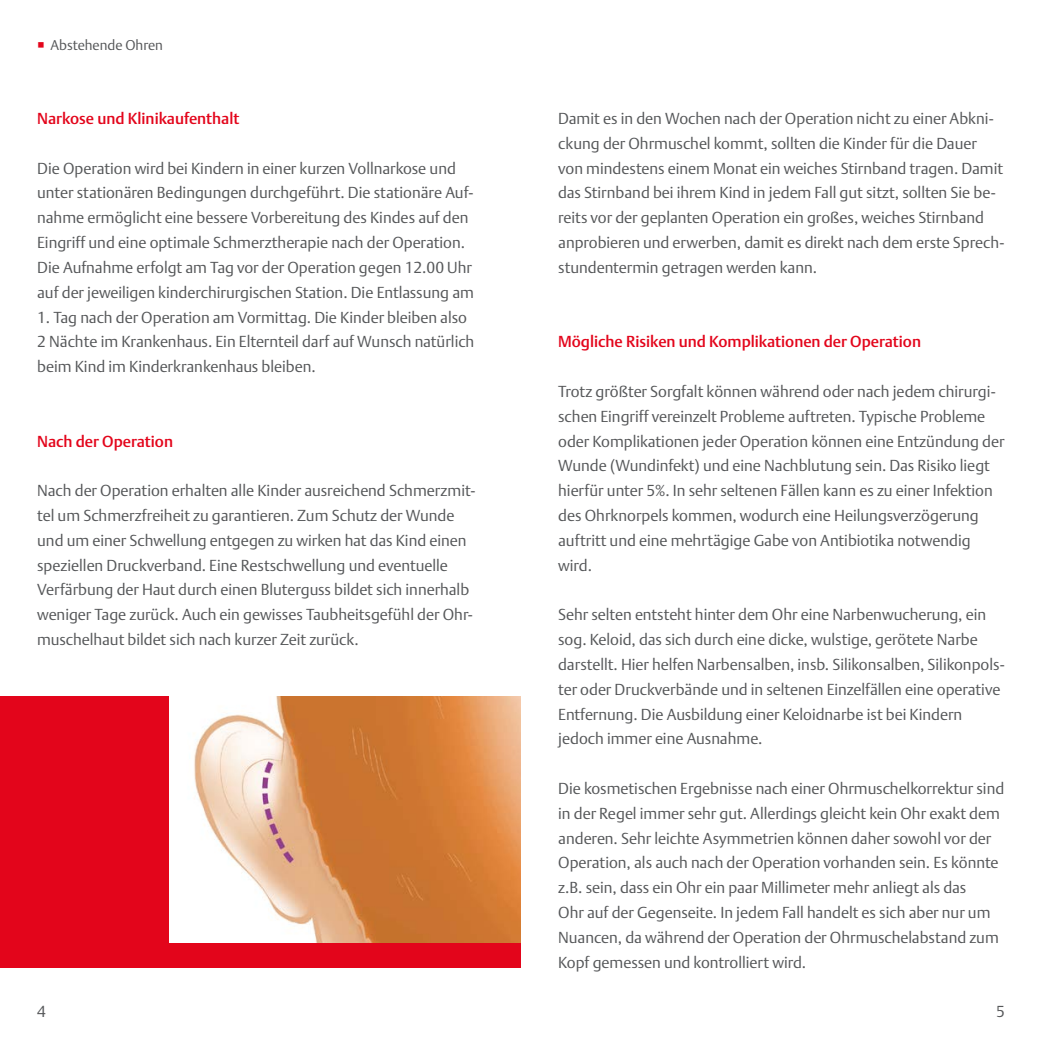
<style>
.page{position:relative;width:1042px;height:1042px;background:#fff}
.page>*{position:absolute;margin:0;border:0;box-sizing:border-box;transform-origin:0 0}
.t1{font:300 15.75px/24.8px "DTL Argo T";color:#555759}
.t2{font:500 15.75px "DTL Argo T";color:#e3051b}
.t3{font:300 14px "DTL Argo T";color:#555759}
.s1{color:#e3051b}
</style>
<div class="page">
<div style="left:0;top:694px;width:521px;height:273px;background:#e3051b"></div>
<img style="left:169px;top:695px;width:352px;height:248px">
<div style="left:0;top:670px;width:521px;height:25px;background:#fff"></div>
<p class="t3" style="left:37px;top:36px;width:127px"><span class="s1">○</span> Abstehende Ohren</p>
<p class="t2" style="left:37px;top:109px;width:204px">Narkose und Klinikaufenthalt</p>
<p class="t1" style="left:37px;top:155px;width:438px">Die Operation wird bei Kindern in einer kurzen Vollnarkose und unter stationären Bedingungen durchgeführt. Die stationäre Auf&shy;nahme ermöglicht eine bessere Vorbereitung des Kindes auf den Eingriff und eine optimale Schmerztherapie nach der Operation.<br>Die Aufnahme erfolgt am Tag vor der Operation gegen 12.00 Uhr auf der jeweiligen kinderchirurgischen Station. Die Entlassung am</p>
<p class="t1" style="left:37px;top:304px;width:439px">1. Tag nach der Operation am Vormittag. Die Kinder bleiben also<br>2 Nächte im Krankenhaus. Ein Elternteil darf auf Wunsch natürlich beim Kind im Kinderkrankenhaus bleiben.</p>
<p class="t2" style="left:37px;top:432px;width:137px">Nach der Operation</p>
<p class="t1" style="left:37px;top:478px;width:440px">Nach der Operation erhalten alle Kinder ausreichend Schmerzmit&shy;tel um Schmerzfreiheit zu garantieren. Zum Schutz der Wunde und um einer Schwellung entgegen zu wirken hat das Kind einen speziellen Druckverband. Eine Restschwellung und eventuelle Verfärbung der Haut durch einen Bluterguss bildet sich innerhalb weniger Tage zurück. Auch ein gewisses Taubheitsgefühl der Ohr&shy;muschelhaut bildet sich nach kurzer Zeit zurück.</p>
<p class="t1" style="left:37px;top:999px;width:10px">4</p>
<p class="t1" style="left:558px;top:106px;width:448px">Damit es in den Wochen nach der Operation nicht zu einer Abkni&shy;ckung der Ohrmuschel kommt, sollten die Kinder für die Dauer von mindestens einem Monat ein weiches Stirnband tragen. Damit das Stirnband bei ihrem Kind in jedem Fall gut sitzt, sollten Sie be&shy;reits vor der geplanten Operation ein großes, weiches Stirnband anprobieren und erwerben, damit es direkt nach dem erste Sprech&shy;stundentermin getragen werden kann.</p>
<p class="t2" style="left:558px;top:332px;width:364px">Mögliche Risiken und Komplikationen der Operation</p>
<p class="t1" style="left:558px;top:379px;width:448px">Trotz größter Sorgfalt können während oder nach jedem chirurgi&shy;schen Eingriff vereinzelt Probleme auftreten. Typische Probleme oder Komplikationen jeder Operation können eine Entzündung der Wunde (Wundinfekt) und eine Nachblutung sein. Das Risiko liegt hierfür unter 5%. In sehr seltenen Fällen kann es zu einer Infektion des Ohrknorpels kommen, wodurch eine Heilungsverzögerung auftritt und eine mehrtägige Gabe von Antibiotika notwendig wird.</p>
<p class="t1" style="left:558px;top:602px;width:448px">Sehr selten entsteht hinter dem Ohr eine Narbenwucherung, ein sog. Keloid, das sich durch eine dicke, wulstige, gerötete Narbe darstellt. Hier helfen Narbensalben, insb. Silikonsalben, Silikonpols&shy;ter oder Druckverbände und in seltenen Einzelfällen eine operative Entfernung. Die Ausbildung einer Keloidnarbe ist bei Kindern jedoch immer eine Ausnahme.</p>
<p class="t1" style="left:558px;top:776px;width:447px">Die kosmetischen Ergebnisse nach einer Ohrmuschelkorrektur sind in der Regel immer sehr gut. Allerdings gleicht kein Ohr exakt dem anderen. Sehr leichte Asymmetrien können daher sowohl vor der Operation, als auch nach der Operation vorhanden sein. Es könnte z.B. sein, dass ein Ohr ein paar Millimeter mehr anliegt als das<br>Ohr auf der Gegenseite. In jedem Fall handelt es sich aber nur um Nuancen, da während der Operation der Ohrmuschelabstand zum Kopf gemessen und kontrolliert wird.</p>
<p class="t1" style="left:996px;top:999px;width:10px">5</p>
</div>
